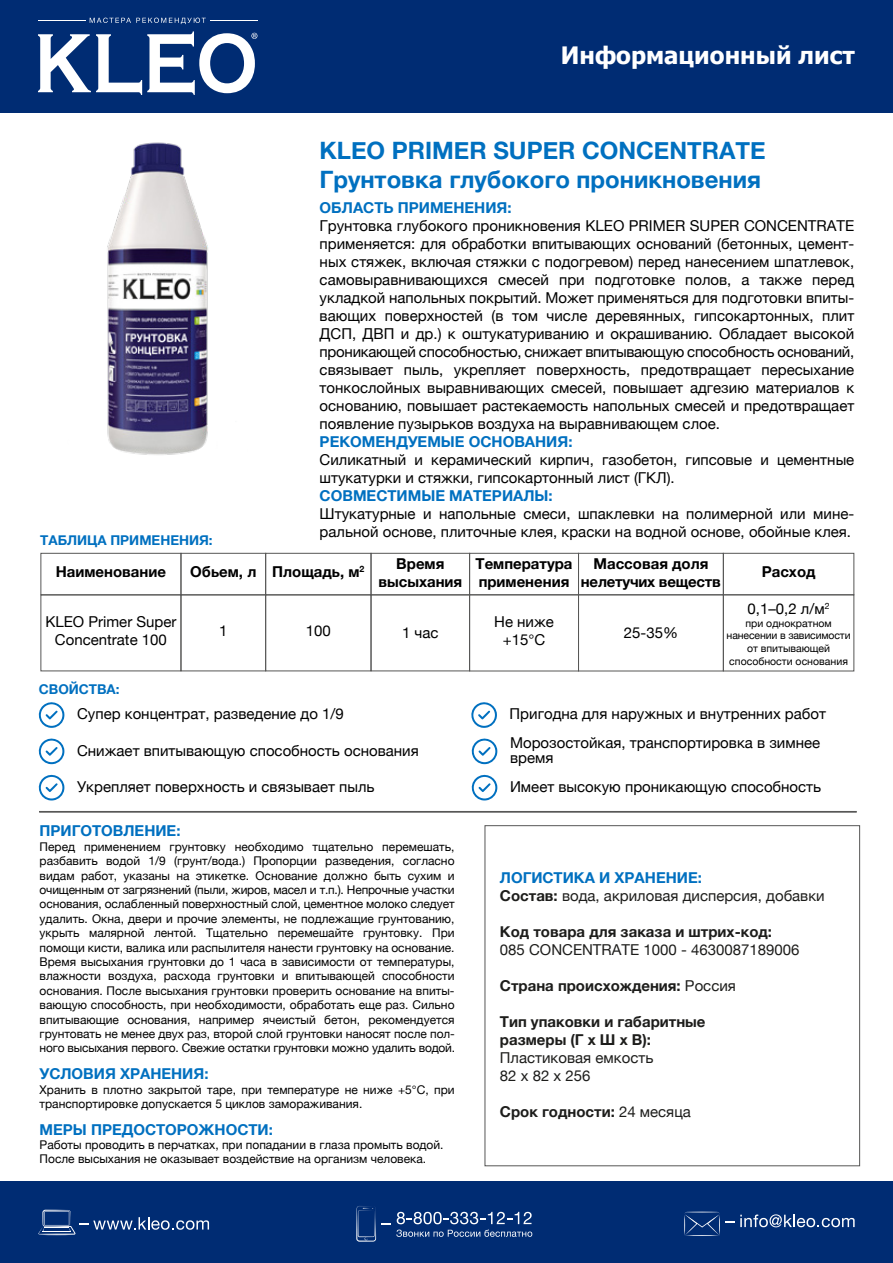
<style>
.page{position:relative;width:893px;height:1263px;background:#fff}
.page>*{position:absolute;margin:0;border:0;box-sizing:border-box;transform-origin:0 0}
.t1{font:700 24px/28.8px "Helvetica Neue";color:#0070c0}
.t2{font:700 24px "Tahoma";color:#fff}
.t3{font:15px/18px "Helvetica Neue";color:#000}
.t4{font:15px/18px "Helvetica Neue";color:#1d1d1b}
.t5{font:700 15px "Helvetica Neue";color:#0070c0}
.t6{font:700 15px/18px "Helvetica Neue";color:#1d1d1b}
.t7{font:700 15px/18px "Helvetica Neue";color:#000;text-align:center}
.t8{font:700 13.5px "Helvetica Neue";color:#0070c0}
.t9{font:12px/14.4px "Helvetica Neue";color:#000}
.t10{font:10.5px/12.6px "Helvetica Neue";color:#000;text-align:center}
.s1{font-weight:700;color:#0070c0}
.s2{font-weight:700}
.s3{font-weight:400}
</style>
<div class="page">
<div style="left:39px;top:811px;width:817px;height:1px;border:1px solid #575756"></div>
<div style="left:0;top:0;width:893px;height:113px;background:#002c73"></div>
<div style="left:0;top:1182px;width:893px;height:81px;background:#002c73"></div>
<hr style="left:685px;top:1235px;width:34px;height:1px;background:#fff;border-radius:50%">
<svg style="left:740px;top:1214px;width:115px;height:13px"></svg>
<svg style="left:684px;top:1212px;width:50px;height:23px"></svg>
<svg style="left:38px;top:1210px;width:171px;height:25px"></svg>
<svg style="left:356px;top:1206px;width:34px;height:36px"></svg>
<svg style="left:396px;top:1212px;width:136px;height:25px"></svg>
<div style="left:485px;top:825px;width:375px;height:341px;border:1px solid #575756"></div>
<svg style="left:38px;top:31px;width:219px;height:64px"></svg>
<svg style="left:90px;top:18px;width:116px;height:6px"></svg>
<hr style="left:38px;top:20px;width:48px;height:1px;background:#fff">
<hr style="left:210px;top:20px;width:47px;height:1px;background:#fff">
<svg style="left:38px;top:702px;width:26px;height:26px"></svg>
<svg style="left:471px;top:702px;width:26px;height:26px"></svg>
<svg style="left:38px;top:738px;width:26px;height:26px"></svg>
<svg style="left:471px;top:738px;width:26px;height:26px"></svg>
<svg style="left:38px;top:774px;width:26px;height:26px"></svg>
<svg style="left:471px;top:774px;width:26px;height:26px"></svg>
<div style="left:41px;top:553px;width:140px;height:42px;border:1px solid #575756"></div>
<div style="left:265px;top:553px;width:106px;height:42px;border:1px solid #575756"></div>
<div style="left:371px;top:553px;width:99px;height:42px;border:1px solid #575756"></div>
<div style="left:181px;top:553px;width:85px;height:42px;border:1px solid #575756"></div>
<div style="left:181px;top:595px;width:85px;height:76px;border:1px solid #575756"></div>
<div style="left:469px;top:553px;width:110px;height:42px;border:1px solid #575756"></div>
<div style="left:578px;top:553px;width:145px;height:42px;border:1px solid #575756"></div>
<div style="left:723px;top:553px;width:131px;height:42px;border:1px solid #575756"></div>
<img style="left:107px;top:142px;width:101px;height:313px">
<h1 class="t2" style="left:561px;top:38px;width:295px">Информационный лист</h1>
<p class="t8" style="left:40px;top:529px;width:174px">ТАБЛИЦА ПРИМЕНЕНИЯ:</p>
<p class="t7" style="left:56px;top:563px;width:112px">Наименование</p>
<p class="t7" style="left:190px;top:563px;width:67px">Обьем, л</p>
<p class="t3" style="left:45px;top:613px;width:133px;text-align:center">KLEO Primer Super<br>Concentrate 100</p>
<p class="t3" style="left:219px;top:622px;width:10px">1</p>
<h1 class="t1" style="left:320px;top:137px;width:448px">KLEO PRIMER SUPER CONCENTRATE<br>Грунтовка глубокого проникновения</h1>
<p class="t5" style="left:320px;top:196px;width:193px">ОБЛАСТЬ ПРИМЕНЕНИЯ:</p>
<p class="t3" style="left:320px;top:217px;width:536px;text-align:justify">Грунтовка глубокого проникновения KLEO PRIMER SUPER CONCENTRATE применяется: для обработки впитывающих оснований (бетонных, цемент&shy;ных стяжек, включая стяжки с подогревом) перед нанесением шпатлевок, самовыравнивающихся смесей при подготовке полов, а также перед укладкой напольных покрытий. Может применяться для подготовки впиты&shy;вающих поверхностей (в том числе деревянных, гипсокартонных, плит ДСП, ДВП и др.) к оштукатуриванию и окрашиванию. Обладает высокой проникающей способностью, снижает впитывающую способность оснований, связывает пыль, укрепляет поверхность, предотвращает пересыхание тонкослойных выравнивающих смесей, повышает адгезию материалов к основанию, повышает растекаемость напольных смесей и предотвращает появление пузырьков воздуха на выравнивающем слое.</p>
<p class="t5" style="left:320px;top:430px;width:254px">РЕКОМЕНДУЕМЫЕ ОСНОВАНИЯ:</p>
<p class="t3" style="left:320px;top:451px;width:536px">Силикатный и керамический кирпич, газобетон, гипсовые и цементные штукатурки и стяжки, гипсокартонный лист (ГКЛ).</p>
<p class="t5" style="left:320px;top:484px;width:235px">СОВМЕСТИМЫЕ МАТЕРИАЛЫ:</p>
<p class="t3" style="left:320px;top:505px;width:536px">Штукатурные и напольные смеси, шпаклевки на полимерной или мине&shy;ральной основе, плиточные клея, краски на водной основе, обойные клея.</p>
<p class="t7" style="left:272px;top:563px;width:94px">Площадь, м<sup>2</sup></p>
<p class="t7" style="left:378px;top:555px;width:85px">Время высыхания</p>
<p class="t3" style="left:306px;top:622px;width:27px">100</p>
<p class="t7" style="left:475px;top:555px;width:99px;text-align:left">Температура применения</p>
<p class="t7" style="left:581px;top:555px;width:141px">Массовая доля нелетучих веществ</p>
<p class="t7" style="left:762px;top:563px;width:55px">Расход</p>
<p class="t3" style="left:748px;top:601px;width:83px">0,1–0,2 л/м<sup>2</sup></p>
<p class="t10" style="left:727px;top:617px;width:125px">при однократном нанесении в зависимости от впитывающей способности основания</p>
<p class="t3" style="left:402px;top:625px;width:38px">1 час</p>
<p class="t3" style="left:494px;top:614px;width:61px;text-align:center">Не ниже +15°С</p>
<p class="t3" style="left:624px;top:625px;width:56px">25-35%</p>
<p class="t8" style="left:39px;top:678px;width:82px">СВОЙСТВА:</p>
<p class="t3" style="left:77px;top:706px;width:268px">Супер концентрат, разведение до 1/9</p>
<p class="t3" style="left:510px;top:706px;width:318px">Пригодна для наружных и внутренних работ</p>
<p class="t3" style="left:77px;top:742px;width:343px">Снижает впитывающую способность основания</p>
<p class="t3" style="left:510px;top:736px;width:312px;line-height:15px">Морозостойкая, транспортировка в зимнее время</p>
<p class="t3" style="left:77px;top:778px;width:299px">Укрепляет поверхность и связывает пыль</p>
<p class="t3" style="left:510px;top:778px;width:313px">Имеет высокую проникающую способность</p>
<p class="t5" style="left:40px;top:819px;width:142px">ПРИГОТОВЛЕНИЕ:</p>
<p class="t9" style="left:40px;top:840px;width:417px;text-align:justify">Перед применением грунтовку необходимо тщательно перемешать, разбавить водой 1/9 (грунт/вода.) Пропорции разведения, согласно видам работ, указаны на этикетке. Основание должно быть сухим и очищенным от загрязнений (пыли, жиров, масел и т.п.). Непрочные участки основания, ослабленный поверхностный слой, цементное молоко следует удалить. Окна, двери и прочие элементы, не подлежащие грунтованию, укрыть малярной лентой. Тщательно перемешайте грунтовку. При помощи кисти, валика или распылителя нанести грунтовку на основание.<br>Время высыхания грунтовки до 1 часа в зависимости от температуры, влажности воздуха, расхода грунтовки и впитывающей способности основания. После высыхания грунтовки проверить основание на впиты&shy;вающую способность, при необходимости, обработать еще раз. Сильно впитывающие основания, например ячеистый бетон, рекомендуется грунтовать не менее двух раз, второй слой грунтовки наносят после пол&shy;ного высыхания первого. Свежие остатки грунтовки можно удалить водой.</p>
<p class="t5" style="left:40px;top:1062px;width:170px">УСЛОВИЯ ХРАНЕНИЯ:</p>
<p class="t9" style="left:40px;top:1083px;width:416px">Хранить в плотно закрытой таре, при температуре не ниже +5°С, при транспортировке допускается 5 циклов замораживания.</p>
<p class="t5" style="left:40px;top:1117px;width:235px">МЕРЫ ПРЕДОСТОРОЖНОСТИ:</p>
<p class="t9" style="left:40px;top:1138px;width:405px">Работы проводить в перчатках, при попадании в глаза промыть водой.<br>После высыхания не оказывает воздействие на организм человека.</p>
<p class="t4" style="left:500px;top:869px;width:326px"><span class="s1">ЛОГИСТИКА И ХРАНЕНИЕ:<br></span><span class="s2">Состав:</span> вода, акриловая дисперсия, добавки</p>
<p class="t6" style="left:500px;top:923px;width:274px">Код товара для заказа и штрих-код:</p>
<p class="t4" style="left:500px;top:941px;width:301px">085 CONCENTRATE 1000 - 4630087189006</p>
<p class="t6" style="left:500px;top:977px;width:238px">Страна происхождения: <span class="s3">Россия</span></p>
<p class="t6" style="left:500px;top:1013px;width:207px">Тип упаковки и габаритные размеры (Г х Ш х В):</p>
<p class="t4" style="left:500px;top:1049px;width:155px">Пластиковая емкость<br>82 х 82 х 256</p>
<p class="t6" style="left:500px;top:1103px;width:192px">Срок годности: <span class="s3">24 месяца</span></p>
</div>
